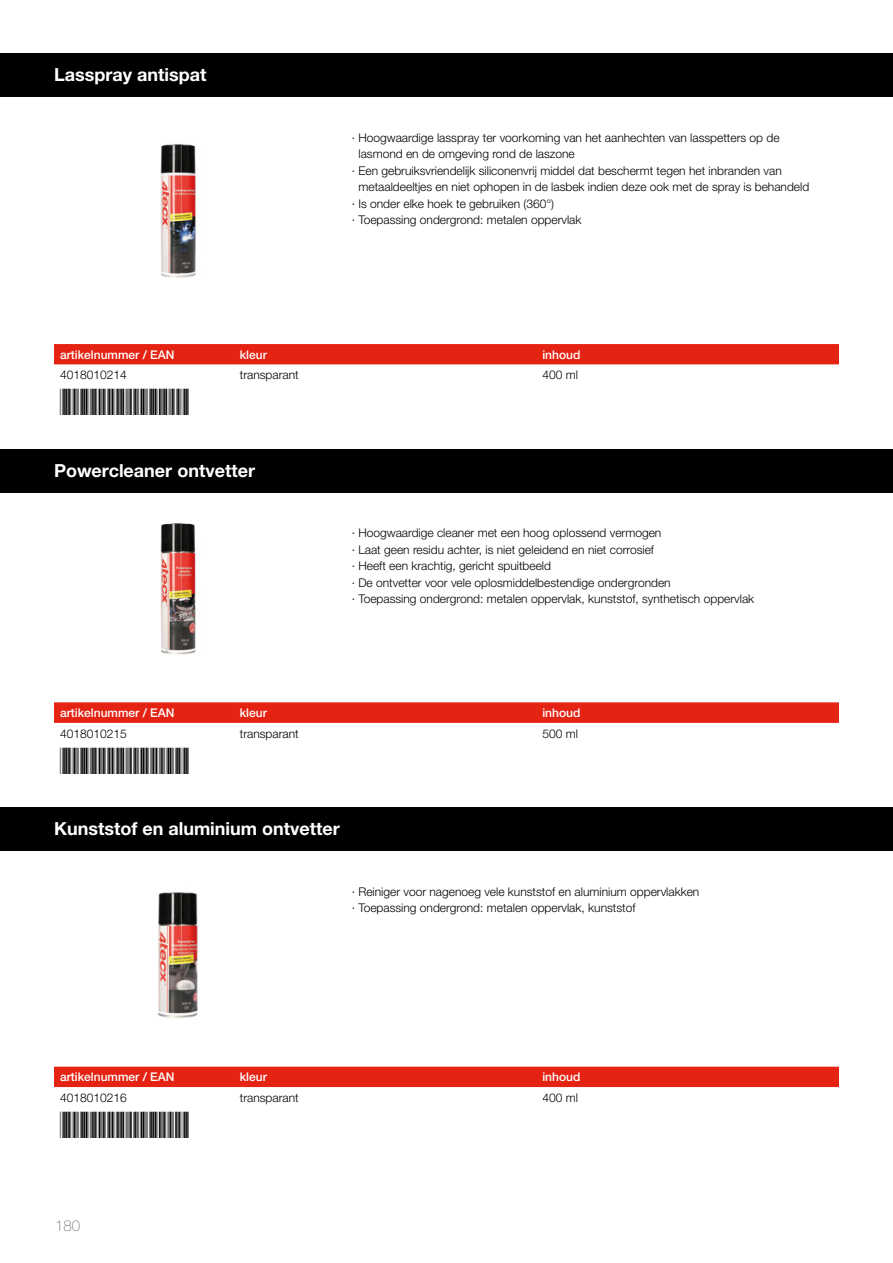
<style>
.page{position:relative;width:893px;height:1263px;background:#fff}
.page>*{position:absolute;margin:0;border:0;box-sizing:border-box;transform-origin:0 0}
.t1{font:34.5px "BCC393 to 1 HD Wide";color:#000}
.t2{font:700 18px "Helvetica Neue LT Std";color:#fff}
.t3{font:100 15px "Helvetica Neue LT Std";color:#706f6f}
.t4{font:300 12px/16.5px "Helvetica Neue LT Std";color:#000}
.t5{font:500 12px "Helvetica Neue LT Std";color:#fff}
</style>
<div class="page">
<div style="left:0;top:53px;width:893px;height:44px;background:#000"></div>
<div style="left:0;top:449px;width:893px;height:43px;background:#000"></div>
<div style="left:0;top:807px;width:893px;height:44px;background:#000"></div>
<svg style="left:54px;top:344px;width:785px;height:21px;background:#e4291a"></svg>
<svg style="left:54px;top:702px;width:785px;height:21px;background:#e42818"></svg>
<div style="left:54px;top:1067px;width:785px;height:21px;background:#e42313"></div>
<img style="left:160px;top:144px;width:36px;height:134px">
<img style="left:160px;top:523px;width:36px;height:132px">
<img style="left:158px;top:892px;width:40px;height:126px">
<h2 class="t2" style="left:54px;top:63px;width:154px">Lasspray antispat</h2>
<p class="t4" style="left:352px;top:129px;width:429px">· Hoogwaardige lasspray ter voorkoming van het aanhechten van lasspetters op de</p>
<p class="t4" style="left:359px;top:145px;width:218px">lasmond en de omgeving rond de laszone</p>
<p class="t4" style="left:352px;top:162px;width:432px">· Een gebruiksvriendelijk siliconenvrij middel dat beschermt tegen het inbranden van</p>
<p class="t4" style="left:359px;top:178px;width:452px">metaaldeeltjes en niet ophopen in de lasbek indien deze ook met de spray is behandeld</p>
<p class="t4" style="left:352px;top:195px;width:204px">· Is onder elke hoek te gebruiken (360°)</p>
<p class="t4" style="left:352px;top:211px;width:231px">· Toepassing ondergrond: metalen oppervlak</p>
<p class="t5" style="left:60px;top:347px;width:116px">artikelnummer / EAN</p>
<p class="t5" style="left:240px;top:347px;width:29px">kleur</p>
<p class="t5" style="left:542px;top:347px;width:40px">inhoud</p>
<p class="t4" style="left:60px;top:366px;width:68px">4018010214</p>
<h1 class="t1" style="left:60px;top:383px;width:131px">*8715883907538*</h1>
<p class="t4" style="left:240px;top:366px;width:60px">transparant</p>
<p class="t4" style="left:542px;top:366px;width:37px">400 ml</p>
<h2 class="t2" style="left:54px;top:459px;width:203px">Powercleaner ontvetter</h2>
<p class="t4" style="left:352px;top:525px;width:404px">· Hoogwaardige cleaner met een hoog oplossend vermogen<br>· Laat geen residu achter, is niet geleidend en niet corrosief<br>· Heeft een krachtig, gericht spuitbeeld<br>· De ontvetter voor vele oplosmiddelbestendige ondergronden<br>· Toepassing ondergrond: metalen oppervlak, kunststof, synthetisch oppervlak</p>
<p class="t5" style="left:60px;top:705px;width:116px">artikelnummer / EAN</p>
<p class="t5" style="left:240px;top:705px;width:29px">kleur</p>
<p class="t5" style="left:542px;top:705px;width:40px">inhoud</p>
<p class="t4" style="left:60px;top:725px;width:68px">4018010215</p>
<h1 class="t1" style="left:60px;top:741px;width:131px">*8715883901277*</h1>
<p class="t4" style="left:240px;top:725px;width:60px">transparant</p>
<p class="t4" style="left:542px;top:725px;width:37px">500 ml</p>
<h2 class="t2" style="left:54px;top:817px;width:287px">Kunststof en aluminium ontvetter</h2>
<p class="t4" style="left:352px;top:883px;width:349px">· Reiniger voor nagenoeg vele kunststof en aluminium oppervlakken · Toepassing ondergrond: metalen oppervlak, kunststof</p>
<p class="t5" style="left:60px;top:1070px;width:116px">artikelnummer / EAN</p>
<p class="t5" style="left:240px;top:1070px;width:29px">kleur</p>
<p class="t5" style="left:542px;top:1070px;width:40px">inhoud</p>
<p class="t4" style="left:60px;top:1089px;width:68px">4018010216</p>
<h1 class="t1" style="left:60px;top:1106px;width:131px">*8715883907514*</h1>
<p class="t4" style="left:240px;top:1089px;width:60px">transparant</p>
<p class="t4" style="left:542px;top:1089px;width:37px">400 ml</p>
<p class="t3" style="left:55px;top:1217px;width:27px">180</p>
</div>
